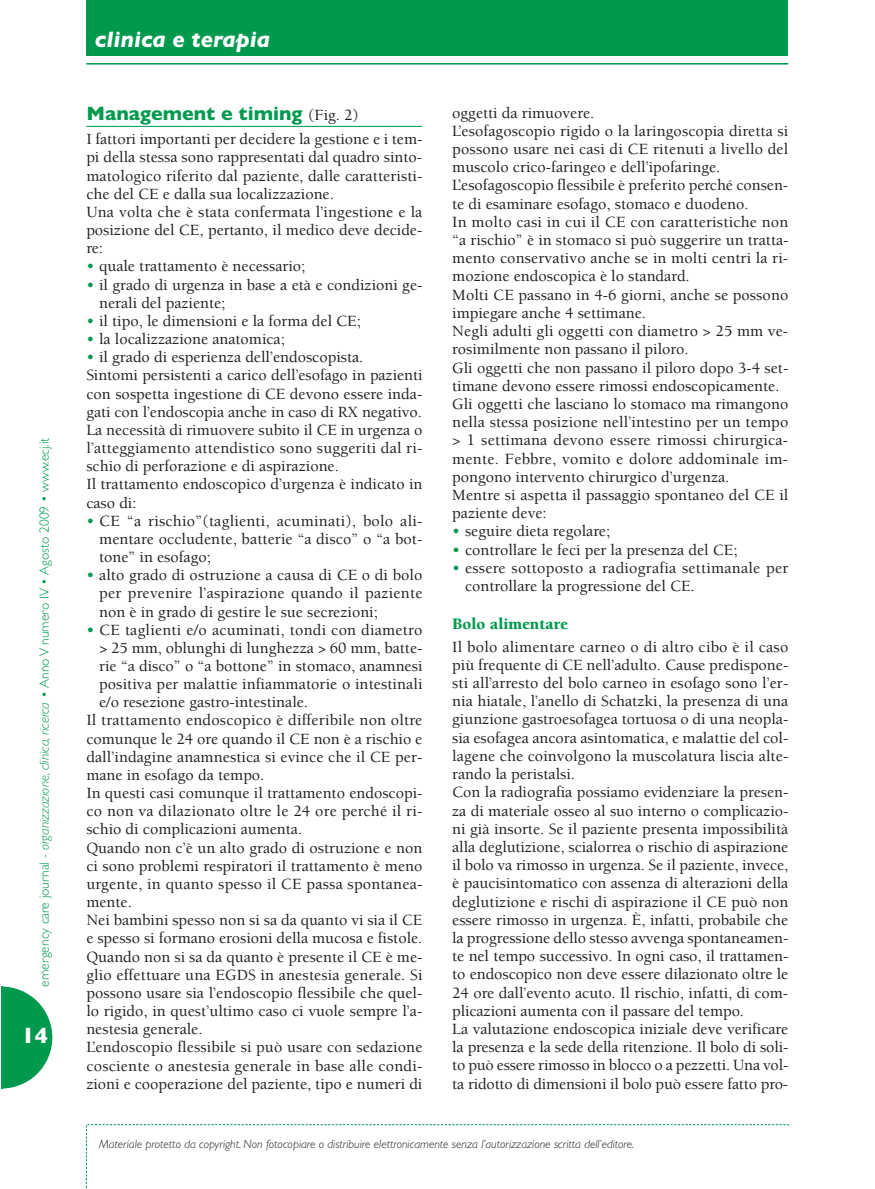
<style>
.page{position:relative;width:875px;height:1189px;background:#fff}
.page>*{position:absolute;margin:0;border:0;box-sizing:border-box;transform-origin:0 0}
.t1{font:italic 700 22.5px "Gill Sans";color:#fff}
.t2{font:700 22.5px "Gill Sans";color:#fff}
.t3{font:700 19.5px "Gill Sans";color:#00994e}
.t4{font:900 16.5px "Berkeley";color:#00994e}
.t5{font:500 16.05px/18.1px "Berkeley";color:#231f20}
.t6{font:300 13.5px "Gill Sans";color:#00994e}
.t7{font:italic 300 12px "Gill Sans";color:#231f20}
.s1{font-style:italic}
.s2{font-family:"Berkeley";font-weight:500;font-size:16.05px;color:#231f20}
.s3{color:#00994e}
</style>
<div class="page">
<svg style="left:1px;top:986px;width:51px;height:103px"></svg>
<svg style="left:86px;top:1124px;width:703px;height:64px"></svg>
<div style="left:86px;top:0;width:702px;height:55px;background:#00994e"></div>
<hr style="left:86px;top:63px;width:702px;height:2px;background:#00994e">
<hr style="left:86px;top:126px;width:336px;height:1px;background:#00994e">
<hr style="left:1px;top:987px;width:1px;height:102px;background:#00994e">
<p class="t6" style="left:40px;top:986px;width:551px;rotate:-90deg">emergency care journal - <span class="s1">organizzazione, clinica, ricerca •</span> Anno V numero IV • Agosto 2009 • www.ecj.it</p>
<h1 class="t2" style="left:21px;top:1027px;width:28px">14</h1>
<h1 class="t1" style="left:95px;top:32px;width:177px">clinica e terapia</h1>
<p class="t3" style="left:86px;top:106px;width:274px">Management e timing <span class="s2">(Fig. 2)</span></p>
<p class="t5" style="left:86px;top:132px;width:337px">I fattori importanti per decidere la gestione e i tem&shy;pi della stessa sono rappresentati dal quadro sinto&shy;matologico riferito dal paziente, dalle caratteristi&shy;che del CE e dalla sua localizzazione.<br>Una volta che è stata confermata l’ingestione e la posizione del CE, pertanto, il medico deve decide&shy;re:</p>
<p class="t5" style="left:86px;top:259px;width:220px"><span class="s3">•</span> quale trattamento è necessario;</p>
<p class="t5" style="left:99px;top:277px;width:325px;text-indent:-13px"><span class="s3">•</span> il grado di urgenza in base a età e condizioni ge&shy;nerali del paziente;</p>
<p class="t5" style="left:86px;top:313px;width:276px"><span class="s3">•</span> il tipo, le dimensioni e la forma del CE;</p>
<p class="t5" style="left:86px;top:331px;width:200px"><span class="s3">•</span> la localizzazione anatomica;</p>
<p class="t5" style="left:86px;top:350px;width:337px"><span class="s3">•</span> il grado di esperienza dell’endoscopista.<br>Sintomi persistenti a carico dell’esofago in pazienti con sospetta ingestione di CE devono essere inda&shy;gati con l’endoscopia anche in caso di RX negativo.<br>La necessità di rimuovere subito il CE in urgenza o l’atteggiamento attendistico sono suggeriti dal ri&shy;schio di perforazione e di aspirazione.<br>Il trattamento endoscopico d’urgenza è indicato in caso di:</p>
<p class="t5" style="left:99px;top:513px;width:325px;text-align:justify;text-indent:-13px"><span class="s3">•</span> CE “a rischio”(taglienti, acuminati), bolo ali&shy;mentare occludente, batterie “a disco” o “a bot&shy;tone” in esofago;</p>
<p class="t5" style="left:99px;top:567px;width:325px;text-align:justify;text-indent:-13px"><span class="s3">•</span> alto grado di ostruzione a causa di CE o di bolo per prevenire l’aspirazione quando il paziente non è in grado di gestire le sue secrezioni;</p>
<p class="t5" style="left:86px;top:622px;width:337px"><span class="s3">•</span> CE taglienti e/o acuminati, tondi con diametro</p>
<p class="t5" style="left:99px;top:640px;width:325px">&gt; 25 mm, oblunghi di lunghezza &gt; 60 mm, batte-</p>
<p class="t5" style="left:99px;top:658px;width:325px">rie “a disco” o “a bottone” in stomaco, anamnesi</p>
<p class="t5" style="left:99px;top:676px;width:325px">positiva per malattie infiammatorie o intestinali</p>
<p class="t5" style="left:99px;top:695px;width:210px">e/o resezione gastro-intestinale.</p>
<p class="t5" style="left:86px;top:713px;width:337px">Il trattamento endoscopico è differibile non oltre</p>
<p class="t5" style="left:86px;top:731px;width:337px">comunque le 24 ore quando il CE non è a rischio e</p>
<p class="t5" style="left:86px;top:749px;width:337px">dall’indagine anamnestica si evince che il CE per-</p>
<p class="t5" style="left:86px;top:767px;width:179px">mane in esofago da tempo.</p>
<p class="t5" style="left:86px;top:785px;width:337px">In questi casi comunque il trattamento endoscopi-</p>
<p class="t5" style="left:86px;top:804px;width:337px">co non va dilazionato oltre le 24 ore perché il ri-</p>
<p class="t5" style="left:86px;top:822px;width:217px">schio di complicazioni aumenta.</p>
<p class="t5" style="left:86px;top:840px;width:337px">Quando non c’è un alto grado di ostruzione e non</p>
<p class="t5" style="left:86px;top:858px;width:337px">ci sono problemi respiratori il trattamento è meno</p>
<p class="t5" style="left:86px;top:876px;width:337px">urgente, in quanto spesso il CE passa spontanea-</p>
<p class="t5" style="left:86px;top:894px;width:47px">mente.</p>
<p class="t5" style="left:86px;top:913px;width:337px">Nei bambini spesso non si sa da quanto vi sia il CE</p>
<p class="t5" style="left:86px;top:931px;width:337px">e spesso si formano erosioni della mucosa e fistole.</p>
<p class="t5" style="left:86px;top:949px;width:337px">Quando non si sa da quanto è presente il CE è me-</p>
<p class="t5" style="left:86px;top:967px;width:337px">glio effettuare una EGDS in anestesia generale. Si</p>
<p class="t5" style="left:86px;top:985px;width:337px">possono usare sia l’endoscopio flessibile che quel-</p>
<p class="t5" style="left:86px;top:1003px;width:337px">lo rigido, in quest’ultimo caso ci vuole sempre l’a-</p>
<p class="t5" style="left:86px;top:1021px;width:118px">nestesia generale.</p>
<p class="t5" style="left:86px;top:1040px;width:337px">L’endoscopio flessibile si può usare con sedazione</p>
<p class="t5" style="left:86px;top:1058px;width:337px">cosciente o anestesia generale in base alle condi-</p>
<p class="t5" style="left:86px;top:1076px;width:337px">zioni e cooperazione del paziente, tipo e numeri di</p>
<p class="t5" style="left:452px;top:105px;width:338px">oggetti da rimuovere.<br>L’esofagoscopio rigido o la laringoscopia diretta si possono usare nei casi di CE ritenuti a livello del muscolo crico-faringeo e dell’ipofaringe.<br>L’esofagoscopio flessibile è preferito perché consen&shy;te di esaminare esofago, stomaco e duodeno.<br>In molto casi in cui il CE con caratteristiche non “a rischio” è in stomaco si può suggerire un tratta&shy;mento conservativo anche se in molti centri la ri&shy;mozione endoscopica è lo standard.<br>Molti CE passano in 4-6 giorni, anche se possono impiegare anche 4 settimane.<br>Negli adulti gli oggetti con diametro &gt; 25 mm ve&shy;rosimilmente non passano il piloro.<br>Gli oggetti che non passano il piloro dopo 3-4 set&shy;timane devono essere rimossi endoscopicamente.<br>Gli oggetti che lasciano lo stomaco ma rimangono nella stessa posizione nell’intestino per un tempo &gt; 1 settimana devono essere rimossi chirurgica&shy;mente. Febbre, vomito e dolore addominale im&shy;pongono intervento chirurgico d’urgenza.<br>Mentre si aspetta il passaggio spontaneo del CE il paziente deve:</p>
<p class="t5" style="left:452px;top:524px;width:159px"><span class="s3">•</span> seguire dieta regolare;</p>
<p class="t5" style="left:452px;top:542px;width:287px"><span class="s3">•</span> controllare le feci per la presenza del CE;</p>
<p class="t5" style="left:465px;top:560px;width:325px;text-indent:-13px"><span class="s3">•</span> essere sottoposto a radiografia settimanale per controllare la progressione del CE.</p>
<p class="t4" style="left:452px;top:618px;width:117px">Bolo alimentare</p>
<p class="t5" style="left:452px;top:639px;width:337px">Il bolo alimentare carneo o di altro cibo è il caso più frequente di CE nell’adulto. Cause predispone&shy;sti all’arresto del bolo carneo in esofago sono l’er&shy;nia hiatale, l’anello di Schatzki, la presenza di una giunzione gastroesofagea tortuosa o di una neopla&shy;sia esofagea ancora asintomatica, e malattie del col&shy;lagene che coinvolgono la muscolatura liscia alte&shy;rando la peristalsi.<br>Con la radiografia possiamo evidenziare la presen&shy;za di materiale osseo al suo interno o complicazio&shy;ni già insorte. Se il paziente presenta impossibilità alla deglutizione, scialorrea o rischio di aspirazione il bolo va rimosso in urgenza. Se il paziente, invece, è paucisintomatico con assenza di alterazioni della deglutizione e rischi di aspirazione il CE può non essere rimosso in urgenza. È, infatti, probabile che la progressione dello stesso avvenga spontaneamen&shy;te nel tempo successivo. In ogni caso, il trattamen&shy;to endoscopico non deve essere dilazionato oltre le 24 ore dall’evento acuto. Il rischio, infatti, di com&shy;plicazioni aumenta con il passare del tempo.<br>La valutazione endoscopica iniziale deve verificare la presenza e la sede della ritenzione. Il bolo di soli&shy;to può essere rimosso in blocco o a pezzetti. Una vol&shy;ta ridotto di dimensioni il bolo può essere fatto pro-</p>
<p class="t7" style="left:99px;top:1140px;width:536px">Materiale protetto da copyright. Non fotocopiare o distribuire elettronicamente senza l’autorizzazione scritta dell’editore.</p>
</div>
